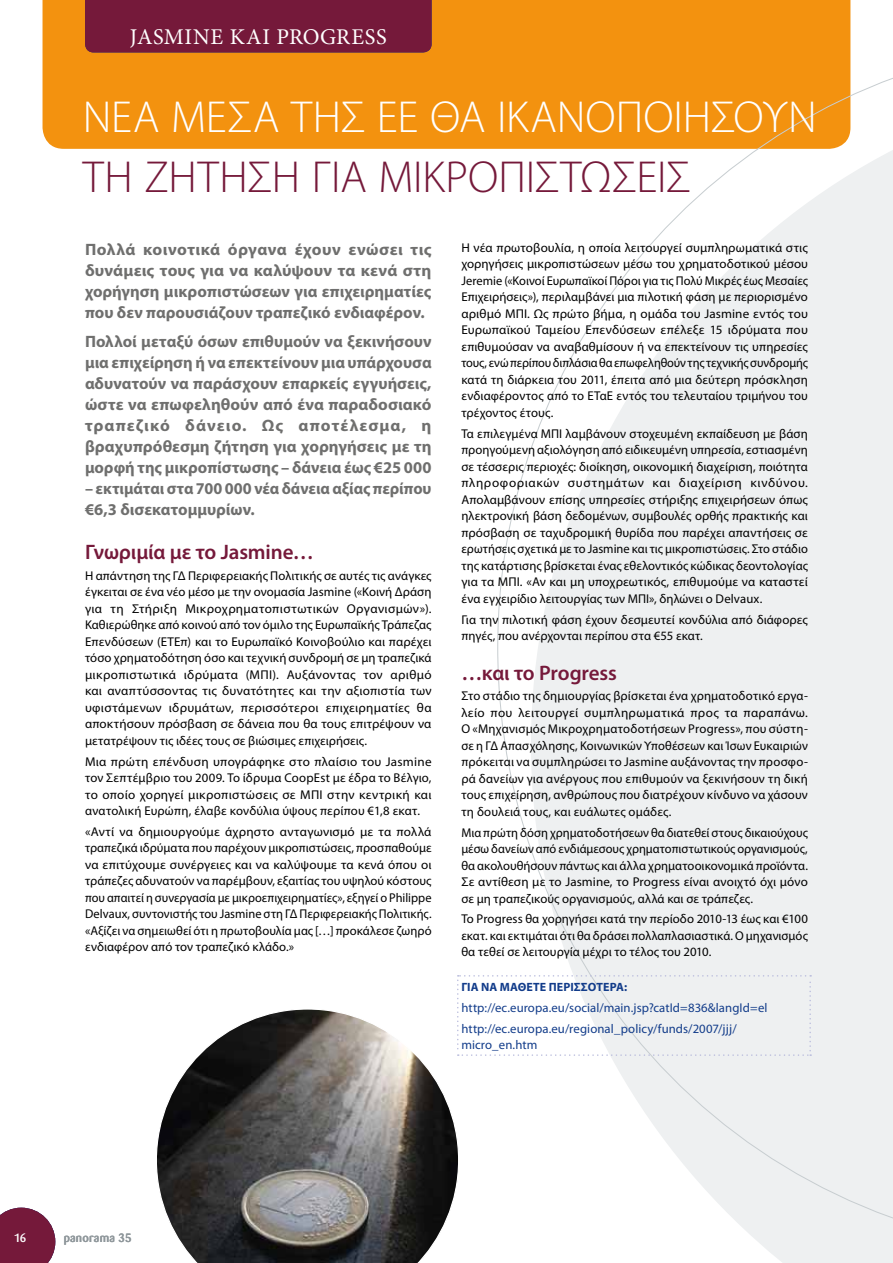
<style>
.page{position:relative;width:893px;height:1263px;background:#fff}
.page>*{position:absolute;margin:0;border:0;box-sizing:border-box;transform-origin:0 0}
.t1{font:300 45px "Myriad Pro";color:#fff}
.t2{font:300 45px "Myriad Pro";color:#75193a}
.t3{font:22.5px "Minion Pro";letter-spacing:.02em;color:#fff}
.t4{font:600 21px "Myriad Pro";letter-spacing:-.005em;color:#75193a}
.t5{font:700 16.5px/21px "Myriad Pro";color:#6f6f6e;text-align:justify}
.t6{font:12.75px/16.5px "Myriad Pro";letter-spacing:.005em;color:#000;text-align:justify}
.t7{font:12.75px/20.7px "Myriad Pro";letter-spacing:.005em;color:#123c8a}
.t8{font:700 12px "Myriad Pro";color:#123c8a}
.t9{font:500 12px "Barmeno";letter-spacing:.02em;color:#90989c}
.t10{font:500 12px "Barmeno";color:#fff}
</style>
<div class="page">
<div style="left:43px;top:0;width:807px;height:149px;background:#f3920f"></div>
<svg style="left:497px;top:40px;width:396px;height:1214px"></svg>
<svg style="left:157px;top:1009px;width:301px;height:254px"></svg>
<svg style="left:0;top:1208px;width:55px;height:55px;background:#82304e"></svg>
<div style="left:85px;top:0;width:347px;height:52px;background:#75193a"></div>
<svg style="left:457px;top:975px;width:354px;height:81px"></svg>
<h2 class="t3" style="left:130px;top:21px;width:114px">JASMINE ΚΑΙ</h2>
<h2 class="t3" style="left:277px;top:21px;width:112px">PROGRESS</h2>
<h1 class="t1" style="left:83px;top:92px;width:736px">ΝΕΑ ΜΕΣΑ ΤΗΣ ΕΕ ΘΑ ΙΚΑΝΟΠΟΙΗΣΟΥΝ</h1>
<h1 class="t2" style="left:83px;top:152px;width:609px">ΤΗ ΖΗΤΗΣΗ ΓΙΑ ΜΙΚΡΟΠΙΣΤΩΣΕΙΣ</h1>
<p class="t5" style="left:85px;top:238px;width:348px">Πολλά κοινοτικά όργανα έχουν ενώσει τις δυνάμεις τους για να καλύψουν τα κενά στη χορήγηση μικροπιστώσεων για επιχειρηματίες που δεν παρουσιάζουν τραπεζικό ενδιαφέρον.</p>
<p class="t5" style="left:85px;top:331px;width:348px">Πολλοί μεταξύ όσων επιθυμούν να ξεκινήσουν μια επιχείρηση ή να επεκτείνουν μια υπάρχουσα αδυνατούν να παράσχουν επαρκείς εγγυήσεις, ώστε να επωφεληθούν από ένα παραδοσιακό τραπεζικό δάνειο. Ως αποτέλεσμα, η βραχυπρόθεσμη ζήτηση για χορηγήσεις με τη μορφή της μικροπίστωσης – δάνεια έως €25 000</p>
<p class="t5" style="left:85px;top:478px;width:348px">– εκτιμάται στα 700 000 νέα δάνεια αξίας περίπου €6,3 δισεκατομμυρίων.</p>
<h3 class="t4" style="left:85px;top:539px;width:230px">Γνωριμία με το Jasmine…</h3>
<p class="t6" style="left:85px;top:567px;width:348px">Η απάντηση της ΓΔ Περιφερειακής Πολιτικής σε αυτές τις ανάγκες έγκειται σε ένα νέο μέσο με την ονομασία Jasmine («Κοινή Δράση για τη Στήριξη Μικροχρηματοπιστωτικών Οργανισμών»).<br>Καθιερώθηκε από κοινού από τον όμιλο της Ευρωπαϊκής Τράπεζας Επενδύσεων (ΕΤΕπ) και το Ευρωπαϊκό Κοινοβούλιο και παρέχει τόσο χρηματοδότηση όσο και τεχνική συνδρομή σε μη τραπεζικά μικροπιστωτικά ιδρύματα (ΜΠΙ). Αυξάνοντας τον αριθμό και αναπτύσσοντας τις δυνατότητες και την αξιοπιστία των υφιστάμενων ιδρυμάτων, περισσότεροι επιχειρηματίες θα αποκτήσουν πρόσβαση σε δάνεια που θα τους επιτρέψουν να μετατρέψουν τις ιδέες τους σε βιώσιμες επιχειρήσεις.</p>
<p class="t6" style="left:85px;top:753px;width:348px">Μια πρώτη επένδυση υπογράφηκε στο πλαίσιο του Jasmine τον Σεπτέμβριο του 2009. Το ίδρυμα CoopEst με έδρα το Βέλγιο, το οποίο χορηγεί μικροπιστώσεις σε ΜΠΙ στην κεντρική και ανατολική Ευρώπη, έλαβε κονδύλια ύψους περίπου €1,8 εκατ.</p>
<p class="t6" style="left:85px;top:823px;width:348px">«Αντί να δημιουργούμε άχρηστο ανταγωνισμό με τα πολλά τραπεζικά ιδρύματα που παρέχουν μικροπιστώσεις, προσπαθούμε να επιτύχουμε συνέργειες και να καλύψουμε τα κενά όπου οι τράπεζες αδυνατούν να παρέμβουν, εξαιτίας του υψηλού κόστους που απαιτεί η συνεργασία με μικροεπιχειρηματίες», εξηγεί ο Philippe Delvaux, συντονιστής του Jasmine στη ΓΔ Περιφερειακής Πολιτικής. «Αξίζει να σημειωθεί ότι η πρωτοβουλία μας […] προκάλεσε ζωηρό ενδιαφέρον από τον τραπεζικό κλάδο.»</p>
<p class="t6" style="left:461px;top:239px;width:348px">Η νέα πρωτοβουλία, η οποία λειτουργεί συμπληρωματικά στις χορηγήσεις μικροπιστώσεων μέσω του χρηματοδοτικού μέσου Jeremie («Κοινοί Ευρωπαϊκοί Πόροι για τις Πολύ Μικρές έως Μεσαίες Επιχειρήσεις»), περιλαμβάνει μια πιλοτική φάση με περιορισμένο αριθμό ΜΠΙ. Ως πρώτο βήμα, η ομάδα του Jasmine εντός του Ευρωπαϊκού Ταμείου Επενδύσεων επέλεξε 15 ιδρύματα που επιθυμούσαν να αναβαθμίσουν ή να επεκτείνουν τις υπηρεσίες τους, ενώ περίπου διπλάσια θα επωφεληθούν της τεχνικής συνδρομής κατά τη διάρκεια του 2011, έπειτα από μια δεύτερη πρόσκληση ενδιαφέροντος από το ΕΤαΕ εντός του τελευταίου τριμήνου του τρέχοντος έτους.</p>
<p class="t6" style="left:461px;top:425px;width:348px">Τα επιλεγμένα ΜΠΙ λαμβάνουν στοχευμένη εκπαίδευση με βάση προηγούμενη αξιολόγηση από ειδικευμένη υπηρεσία, εστιασμένη σε τέσσερις περιοχές: διοίκηση, οικονομική διαχείριση, ποιότητα πληροφοριακών συστημάτων και διαχείριση κινδύνου.<br>Απολαμβάνουν επίσης υπηρεσίες στήριξης επιχειρήσεων όπως ηλεκτρονική βάση δεδομένων, συμβουλές ορθής πρακτικής και πρόσβαση σε ταχυδρομική θυρίδα που παρέχει απαντήσεις σε ερωτήσεις σχετικά με το Jasmine και τις μικροπιστώσεις. Στο στάδιο της κατάρτισης βρίσκεται ένας εθελοντικός κώδικας δεοντολογίας για τα ΜΠΙ. «Αν και μη υποχρεωτικός, επιθυμούμε να καταστεί ένα εγχειρίδιο λειτουργίας των ΜΠΙ», δηλώνει ο Delvaux.</p>
<p class="t6" style="left:461px;top:611px;width:348px">Για την πιλοτική φάση έχουν δεσμευτεί κονδύλια από διάφορες πηγές, που ανέρχονται περίπου στα €55 εκατ.</p>
<h3 class="t4" style="left:461px;top:659px;width:157px">…και το Progress</h3>
<p class="t6" style="left:461px;top:687px;width:348px">Στο στάδιο της δημιουργίας βρίσκεται ένα χρηματοδοτικό εργα&shy;λείο που λειτουργεί συμπληρωματικά προς τα παραπάνω.<br>Ο «Μηχανισμός Μικροχρηματοδοτήσεων Progress», που σύστη&shy;σε η ΓΔ Απασχόλησης, Κοινωνικών Υποθέσεων και Ίσων Ευκαιριών πρόκειται να συμπληρώσει το Jasmine αυξάνοντας την προσφο&shy;ρά δανείων για ανέργους που επιθυμούν να ξεκινήσουν τη δική τους επιχείρηση, ανθρώπους που διατρέχουν κίνδυνο να χάσουν τη δουλειά τους, και ευάλωτες ομάδες.</p>
<p class="t6" style="left:461px;top:824px;width:348px">Μια πρώτη δόση χρηματοδοτήσεων θα διατεθεί στους δικαιούχους μέσω δανείων από ενδιάμεσους χρηματοπιστωτικούς οργανισμούς, θα ακολουθήσουν πάντως και άλλα χρηματοοικονομικά προϊόντα.<br>Σε αντίθεση με το Jasmine, το Progress είναι ανοιχτό όχι μόνο σε μη τραπεζικούς οργανισμούς, αλλά και σε τράπεζες.</p>
<p class="t6" style="left:461px;top:910px;width:348px">Το Progress θα χορηγήσει κατά την περίοδο 2010-13 έως και €100 εκατ. και εκτιμάται ότι θα δράσει πολλαπλασιαστικά. Ο μηχανισμός θα τεθεί σε λειτουργία μέχρι το τέλος του 2010.</p>
<p class="t8" style="left:461px;top:979px;width:73px">Γιανα μάθετε</p>
<p class="t8" style="left:549px;top:979px;width:7px">περι</p>
<p class="t8" style="left:574px;top:979px;width:23px">σσότερα</p>
<p class="t8" style="left:624px;top:979px;width:5px">:</p>
<p class="t7" style="left:461px;top:997px;width:308px">http://ec.europa.eu/social/main.jsp?catId=836&amp;langId=el http://ec.europa.eu/regional_policy/funds/2007/jjj/</p>
<p class="t7" style="left:461px;top:1034px;width:77px">micro_en.htm</p>
<p class="t10" style="left:14px;top:1231px;width:14px">16</p>
<p class="t9" style="left:64px;top:1230px;width:69px">panorama 35</p>
</div>
